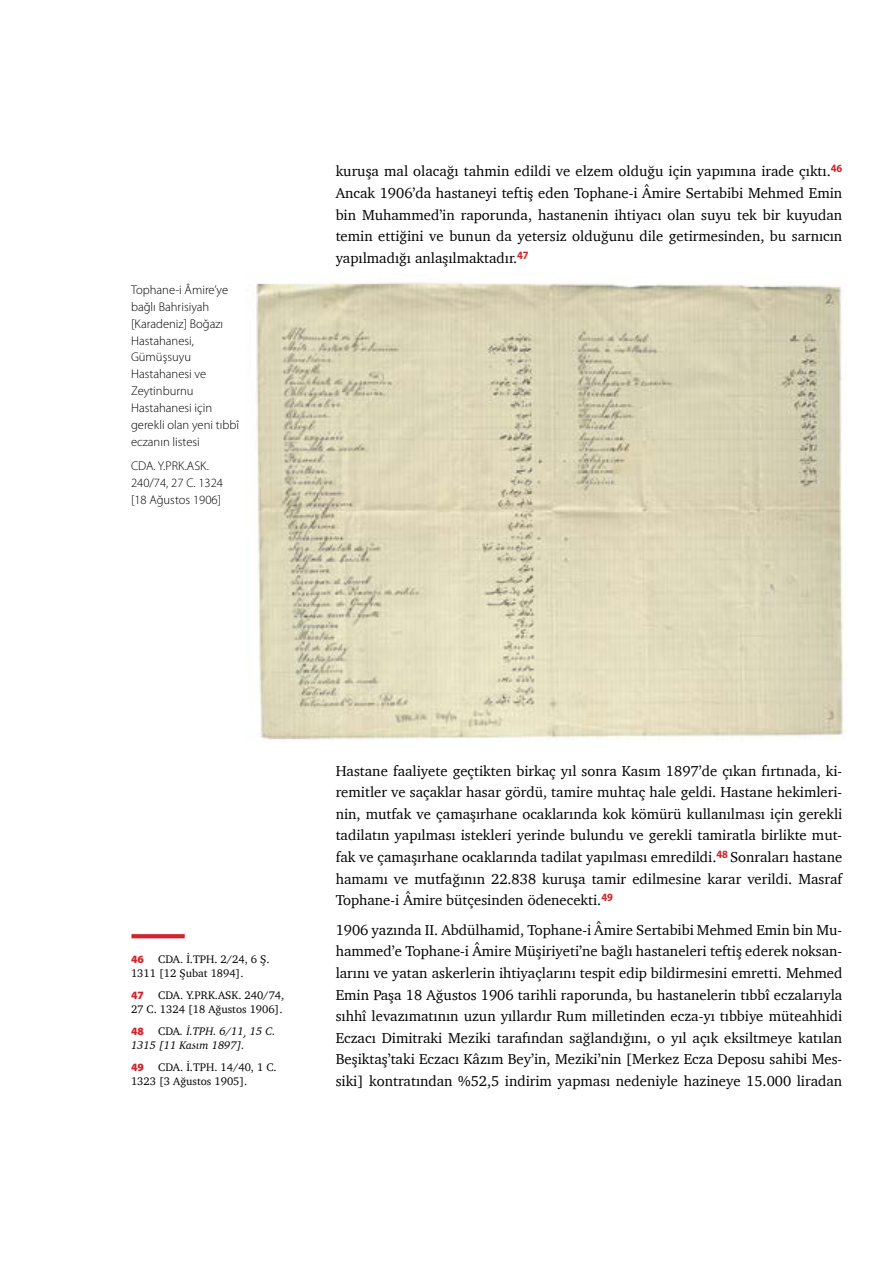
<style>
.page{position:relative;width:893px;height:1263px;background:#fff}
.page>*{position:absolute;margin:0;border:0;box-sizing:border-box;transform-origin:0 0}
.t1{font:14.7px/21.6px "Charter";color:#000;text-align:justify}
.t2{font:300 12.6px/16.8px "Myriad Pro";color:#000}
.t3{font:11.25px/14px "Charter";color:#000}
.t4{font:italic 11.25px/14.1px "Charter";color:#000}
.t5{font:900 11.25px "Myriad Pro";color:#d2232a}
.s1{font-style:normal}
</style>
<div class="page">
<svg style="left:131px;top:934px;width:54px;height:4px"></svg>
<img style="left:255px;top:282px;width:589px;height:458px">
<p class="t2" style="left:131px;top:282px;width:109px">Tophane-i Âmire’ye bağlı Bahrisiyah [Karadeniz] Boğazı<br>Hastahanesi,<br>Gümüşsuyu<br>Hastahanesi ve<br>Zeytinburnu<br>Hastahanesi için gerekli olan yeni tıbbî eczanın listesi</p>
<p class="t2" style="left:131px;top:458px;width:94px">CDA. Y.PRK.ASK.<br>240/74, 27 C. 1324 [18 Ağustos 1906]</p>
<p class="t1" style="left:336px;top:160px;width:508px">kuruşa mal olacağı tahmin edildi ve elzem olduğu için yapımına irade çıktı.<sup>46<br></sup>Ancak 1906’da hastaneyi teftiş eden Tophane-i Âmire Sertabibi Mehmed Emin bin Muhammed’in raporunda, hastanenin ihtiyacı olan suyu tek bir kuyudan temin ettiğini ve bunun da yetersiz olduğunu dile getirmesinden, bu sarnıcın yapılmadığı anlaşılmaktadır.<sup>47</sup></p>
<p class="t3" style="left:131px;top:951px;width:140px;text-indent:27px">CDA. İ.TPH. 2/24, 6 Ş.<br>1311 [12 Şubat 1894].</p>
<p class="t5" style="left:131px;top:988px;width:14px">47</p>
<p class="t5" style="left:131px;top:952px;width:14px">46</p>
<p class="t3" style="left:131px;top:987px;width:155px;text-align:right">CDA. Y.PRK.ASK. 240/74,<br>27 C. 1324 [18 Ağustos 1906].</p>
<p class="t5" style="left:131px;top:1024px;width:14px">48</p>
<p class="t4" style="left:131px;top:1023px;width:146px;text-indent:27px"><span class="s1">CDA</span>. İ.TPH. 6/11, 15 C.<br>1315 [11 Kasım 1897].</p>
<p class="t5" style="left:131px;top:1060px;width:14px">49</p>
<p class="t3" style="left:131px;top:1059px;width:147px;text-indent:27px">CDA. İ.TPH. 14/40, 1 C.<br>1323 [3 Ağustos 1905].</p>
<p class="t1" style="left:336px;top:759px;width:508px">Hastane faaliyete geçtikten birkaç yıl sonra Kasım 1897’de çıkan fırtınada, ki&shy;remitler ve saçaklar hasar gördü, tamire muhtaç hale geldi. Hastane hekimleri&shy;nin, mutfak ve çamaşırhane ocaklarında kok kömürü kullanılması için gerekli tadilatın yapılması istekleri yerinde bulundu ve gerekli tamiratla birlikte mut&shy;fak ve çamaşırhane ocaklarında tadilat yapılması emredildi.<sup>48</sup> Sonraları hastane hamamı ve mutfağının 22.838 kuruşa tamir edilmesine karar verildi. Masraf Tophane-i Âmire bütçesinden ödenecekti.<sup>49</sup></p>
<p class="t1" style="left:336px;top:919px;width:508px">1906 yazında II. Abdülhamid, Tophane-i Âmire Sertabibi Mehmed Emin bin Mu&shy;hammed’e Tophane-i Âmire Müşiriyeti’ne bağlı hastaneleri teftiş ederek noksan&shy;larını ve yatan askerlerin ihtiyaçlarını tespit edip bildirmesini emretti. Mehmed Emin Paşa 18 Ağustos 1906 tarihli raporunda, bu hastanelerin tıbbî eczalarıyla sıhhî levazımatının uzun yıllardır Rum milletinden ecza-yı tıbbiye müteahhidi Eczacı Dimitraki Meziki tarafından sağlandığını, o yıl açık eksiltmeye katılan Beşiktaş’taki Eczacı Kâzım Bey’in, Meziki’nin [Merkez Ecza Deposu sahibi Mes&shy;siki] kontratından %52,5 indirim yapması nedeniyle hazineye 15.000 liradan</p>
</div>
